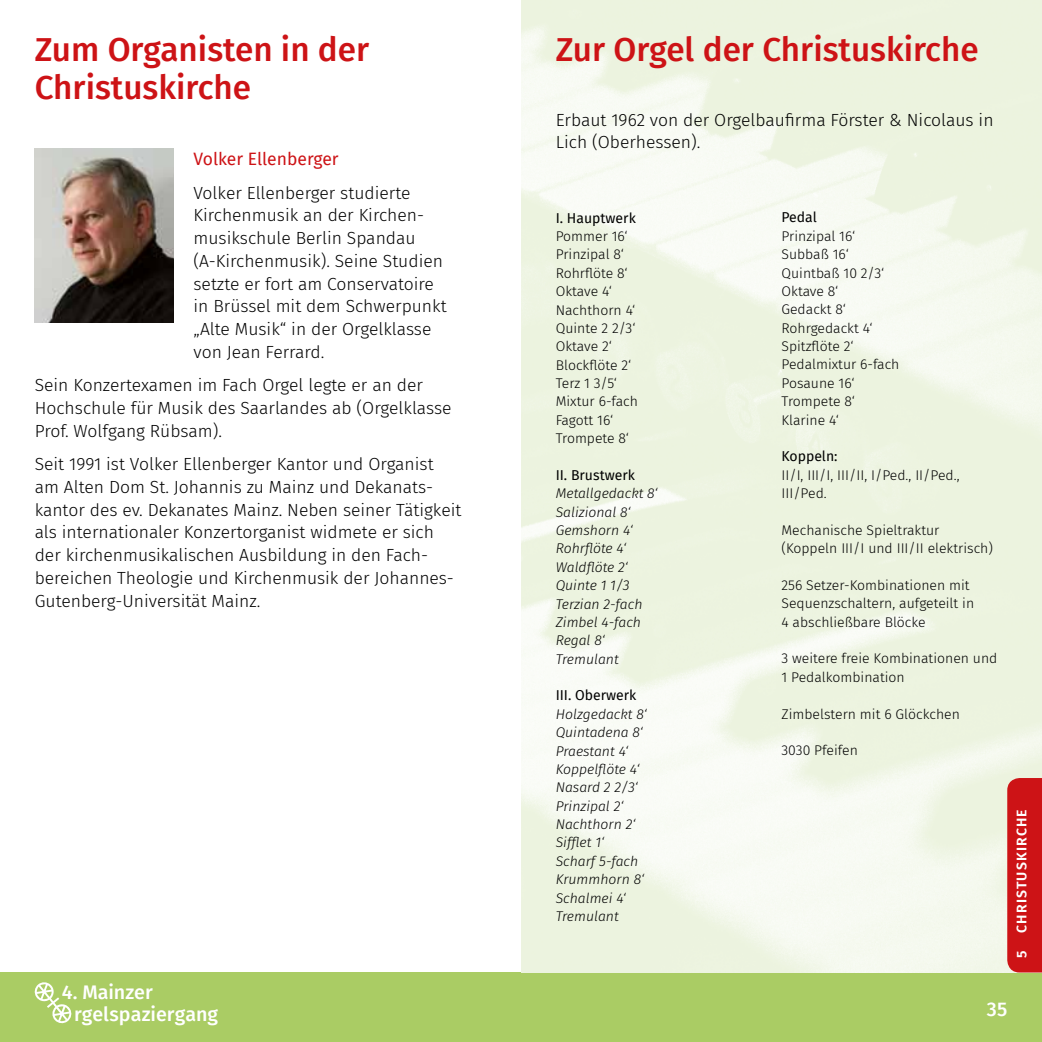
<style>
.page{position:relative;width:1042px;height:1042px;background:#fff}
.page>*{position:absolute;margin:0;border:0;box-sizing:border-box;transform-origin:0 0}
.t1{font:500 33.25px/38.5px "Fira Sans";color:#cd1316}
.t2{font:500 19.6px/21.7px "Fira Sans";color:#fff}
.t3{font:300 17.5px/22.8px "Fira Sans";color:#000}
.t4{font:17.5px "Fira Sans";color:#cd1316}
.t5{font:300 14px/18.4px "Fira Sans";color:#000}
.t6{font:italic 300 14px/18.4px "Fira Sans";color:#000}
.t7{font:14px "Fira Sans";color:#000}
.t8{font:600 14px "Fira Sans";letter-spacing:.085em;color:#fff}
</style>
<div class="page">
<div style="left:0;top:972px;width:1042px;height:70px;background:#aacc64"></div>
<svg style="left:34px;top:982px;width:38px;height:42px"></svg>
<img style="left:35px;top:149px;width:139px;height:173px">
<div style="left:1007px;top:778px;width:35px;height:194px;background:#cd1316"></div>
<h1 class="t1" style="left:35px;top:28px;width:336px">Zum Organisten in der<br>Christuskirche</h1>
<p class="t4" style="left:193px;top:146px;width:147px">Volker Ellenberger</p>
<p class="t3" style="left:193px;top:181px;width:255px">Volker Ellenberger studierte<br>Kirchenmusik an der Kirchen&shy;musikschule Berlin Spandau (A-Kirchenmusik). Seine Studien setzte er fort am Conservatoire in Brüssel mit dem Schwerpunkt „Alte Musik“ in der Orgelklasse von Jean Ferrard.</p>
<p class="t3" style="left:35px;top:374px;width:418px">Sein Konzertexamen im Fach Orgel legte er an der<br>Hochschule für Musik des Saarlandes ab (Orgelklasse<br>Prof. Wolfgang Rübsam).</p>
<p class="t3" style="left:35px;top:452px;width:428px">Seit 1991 ist Volker Ellenberger Kantor und Organist am Alten Dom St. Johannis zu Mainz und Dekanats&shy;kantor des ev. Dekanates Mainz. Neben seiner Tätigkeit als internationaler Konzertorganist widmete er sich der kirchenmusikalischen Ausbildung in den Fach&shy;bereichen Theologie und Kirchenmusik der Johannes-Gutenberg-Universität Mainz.</p>
<p class="t2" style="left:74px;top:980px;width:146px;text-indent:-12px">4. Mainzer rgelspaziergang</p>
<h1 class="t1" style="left:556px;top:28px;width:424px">Zur Orgel der Christuskirche</h1>
<p class="t3" style="left:556px;top:108px;width:439px">Erbaut 1962 von der Orgelbaufirma Förster &amp; Nicolaus in<br>Lich (Oberhessen).</p>
<p class="t7" style="left:556px;top:207px;width:82px">I. Hauptwerk</p>
<p class="t5" style="left:556px;top:227px;width:84px">Pommer 16‘<br>Prinzipal 8‘<br>Rohrflöte 8‘<br>Oktave 4‘<br>Nachthorn 4‘<br>Quinte 2 2/3‘<br>Oktave 2‘<br>Blockflöte 2‘<br>Terz 1 3/5‘<br>Mixtur 6-fach<br>Fagott 16‘<br>Trompete 8‘</p>
<p class="t7" style="left:556px;top:464px;width:81px">II. Brustwerk</p>
<p class="t6" style="left:556px;top:484px;width:103px">Metallgedackt 8‘<br>Salizional 8‘<br>Gemshorn 4‘<br>Rohrflöte 4‘<br>Waldflöte 2‘<br>Quinte 1 1/3<br>Terzian 2-fach<br>Zimbel 4-fach<br>Regal 8‘<br>Tremulant</p>
<p class="t7" style="left:556px;top:685px;width:82px">III. Oberwerk</p>
<p class="t6" style="left:556px;top:705px;width:92px">Holzgedackt 8‘<br>Quintadena 8‘<br>Praestant 4‘<br>Koppelflöte 4‘<br>Nasard 2 2/3‘<br>Prinzipal 2‘<br>Nachthorn 2‘<br>Sifflet 1‘<br>Scharf 5-fach<br>Krummhorn 8‘<br>Schalmei 4‘<br>Tremulant</p>
<p class="t7" style="left:781px;top:207px;width:37px">Pedal</p>
<p class="t5" style="left:781px;top:227px;width:119px">Prinzipal 16‘<br>Subbaß 16‘<br>Quintbaß 10 2/3‘<br>Oktave 8‘<br>Gedackt 8‘<br>Rohrgedackt 4‘<br>Spitzflöte 2‘<br>Pedalmixtur 6-fach<br>Posaune 16‘<br>Trompete 8‘<br>Klarine 4‘</p>
<p class="t7" style="left:781px;top:446px;width:58px">Koppeln:</p>
<p class="t5" style="left:781px;top:465px;width:180px">II/I, III/I, III/II, I/Ped., II/Ped.,<br>III/Ped.</p>
<p class="t5" style="left:781px;top:521px;width:213px">Mechanische Spieltraktur (Koppeln III/I und III/II elektrisch)</p>
<p class="t5" style="left:781px;top:576px;width:194px">256 Setzer-Kombinationen mit<br>Sequenzschaltern, aufgeteilt in<br>4 abschließbare Blöcke</p>
<p class="t5" style="left:781px;top:649px;width:217px">3 weitere freie Kombinationen und<br>1 Pedalkombination</p>
<p class="t5" style="left:781px;top:704px;width:180px">Zimbelstern mit 6 Glöckchen</p>
<p class="t5" style="left:781px;top:741px;width:78px">3030 Pfeifen</p>
<p class="t8" style="left:1010px;top:957px;width:150px;rotate:-90deg">5 Christuskirche</p>
<p class="t2" style="left:987px;top:998px;width:22px">35</p>
</div>
